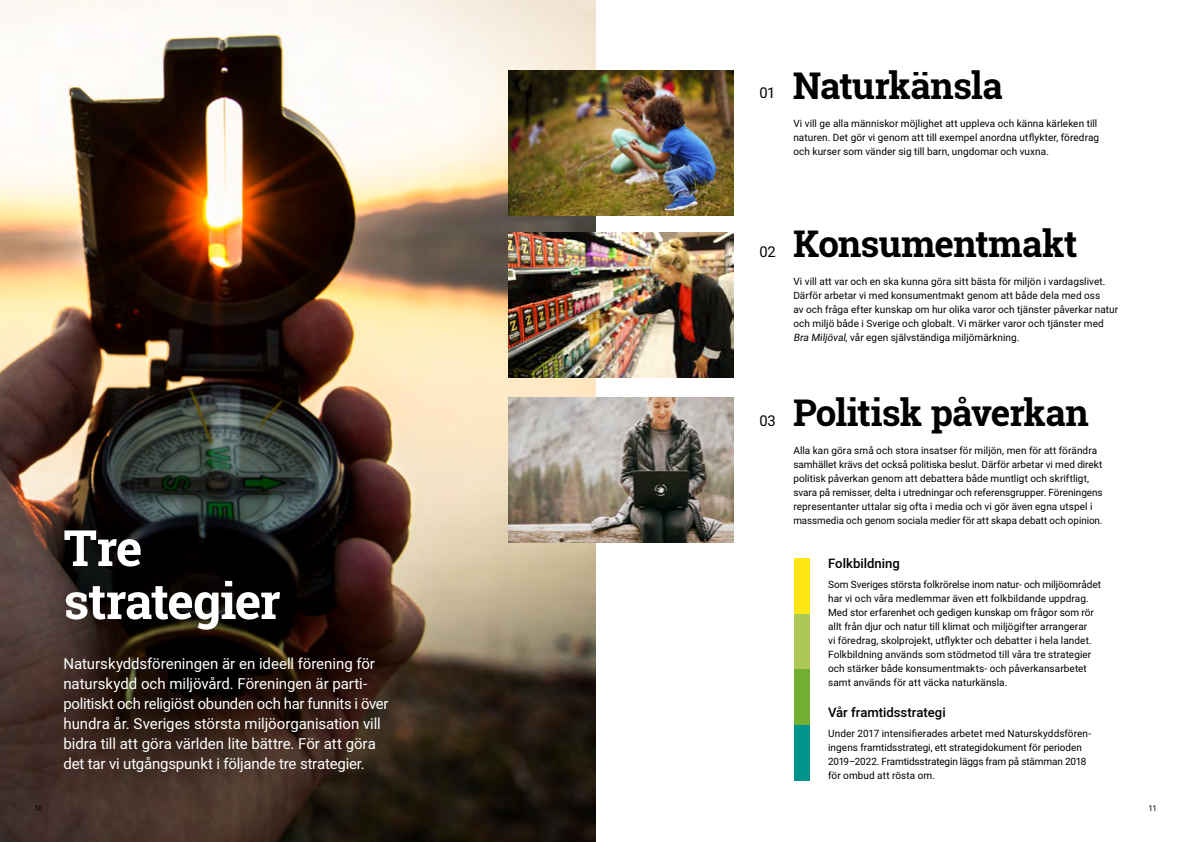
<style>
.page{position:relative;width:1191px;height:842px;background:#fff}
.page>*{position:absolute;margin:0;border:0;box-sizing:border-box;transform-origin:0 0}
.t1{font:700 50px/53px "Roboto Slab PRINT";letter-spacing:-.03em;color:#fff}
.t2{font:700 36.8px "Roboto Slab PRINT";letter-spacing:-.02em;color:#000}
.t3{font:15px/20px "Roboto PRINT";letter-spacing:-.005em;color:#fff}
.t4{font:14.7px "Roboto PRINT";color:#000}
.t5{font:500 13px "Roboto PRINT";color:#000}
.t6{font:10px/14px "Roboto PRINT";letter-spacing:.005em;color:#000}
.t7{font:8px "Roboto PRINT";color:#000}
</style>
<div class="page">
<img style="left:0;top:0;width:595px;height:842px">
<img style="left:509px;top:70px;width:224px;height:145px">
<img style="left:509px;top:232px;width:224px;height:146px">
<img style="left:509px;top:397px;width:224px;height:146px">
<div style="left:794px;top:558px;width:16px;height:56px;background:#ffe511"></div>
<div style="left:794px;top:614px;width:16px;height:56px;background:#adc756"></div>
<div style="left:794px;top:670px;width:16px;height:55px;background:#71b032"></div>
<div style="left:794px;top:725px;width:16px;height:56px;background:#00928c"></div>
<h1 class="t1" style="left:63px;top:521px;width:219px">Tre strategier</h1>
<p class="t3" style="left:63px;top:654px;width:327px">Naturskyddsföreningen är en ideell förening för naturskydd och miljövård. Föreningen är parti&shy;politiskt och religiöst obunden och har funnits i över hundra år. Sveriges största miljöorganisation vill bidra till att göra världen lite bättre. För att göra det tar vi utgångspunkt i följande tre strategier.</p>
<h3 class="t4" style="left:759px;top:82px;width:18px">01</h3>
<h2 class="t2" style="left:793px;top:60px;width:211px">Naturkänsla</h2>
<p class="t6" style="left:793px;top:116px;width:307px">Vi vill ge alla människor möjlighet att uppleva och känna kärleken till naturen. Det gör vi genom att till exempel anordna utflykter, föredrag och kurser som vänder sig till barn, ungdomar och vuxna.</p>
<h3 class="t4" style="left:759px;top:242px;width:18px">02</h3>
<h2 class="t2" style="left:793px;top:219px;width:286px">Konsumentmakt</h2>
<p class="t6" style="left:793px;top:274px;width:326px">Vi vill att var och en ska kunna göra sitt bästa för miljön i vardagslivet.<br>Därför arbetar vi med konsumentmakt genom att både dela med oss<br>av och fråga efter kunskap om hur olika varor och tjänster påverkar natur och miljö både i Sverige och globalt. Vi märker varor och tjänster med Bra Miljöval, vår egen självständiga miljömärkning.</p>
<h3 class="t4" style="left:759px;top:410px;width:18px">03</h3>
<h2 class="t2" style="left:793px;top:387px;width:297px">Politisk påverkan</h2>
<p class="t6" style="left:793px;top:443px;width:311px">Alla kan göra små och stora insatser för miljön, men för att förändra samhället krävs det också politiska beslut. Därför arbetar vi med direkt politisk påverkan genom att debattera både muntligt och skriftligt, svara på remisser, delta i utredningar och referensgrupper. Föreningens representanter uttalar sig ofta i media och vi gör även egna utspel i massmedia och genom sociala medier för att skapa debatt och opinion.</p>
<h3 class="t5" style="left:828px;top:554px;width:73px">Folkbildning</h3>
<p class="t6" style="left:828px;top:577px;width:274px">Som Sveriges största folkrörelse inom natur- och miljöområdet har vi och våra medlemmar även ett folkbildande uppdrag.<br>Med stor erfarenhet och gedigen kunskap om frågor som rör allt från djur och natur till klimat och miljögifter arrangerar<br>vi föredrag, skolprojekt, utflykter och debatter i hela landet.<br>Folkbildning används som stödmetod till våra tre strategier och stärker både konsumentmakts- och påverkansarbetet samt används för att väcka naturkänsla.</p>
<h3 class="t5" style="left:828px;top:703px;width:119px">Vår framtidsstrategi</h3>
<p class="t6" style="left:828px;top:726px;width:264px">Under 2017 intensifierades arbetet med Naturskyddsfören&shy;ingens framtidsstrategi, ett strategidokument för perioden 2019–2022. Framtidsstrategin läggs fram på stämman 2018 för ombud att rösta om.</p>
<p class="t7" style="left:34px;top:802px;width:10px">10</p>
<p class="t7" style="left:1148px;top:802px;width:10px">11</p>
</div>
